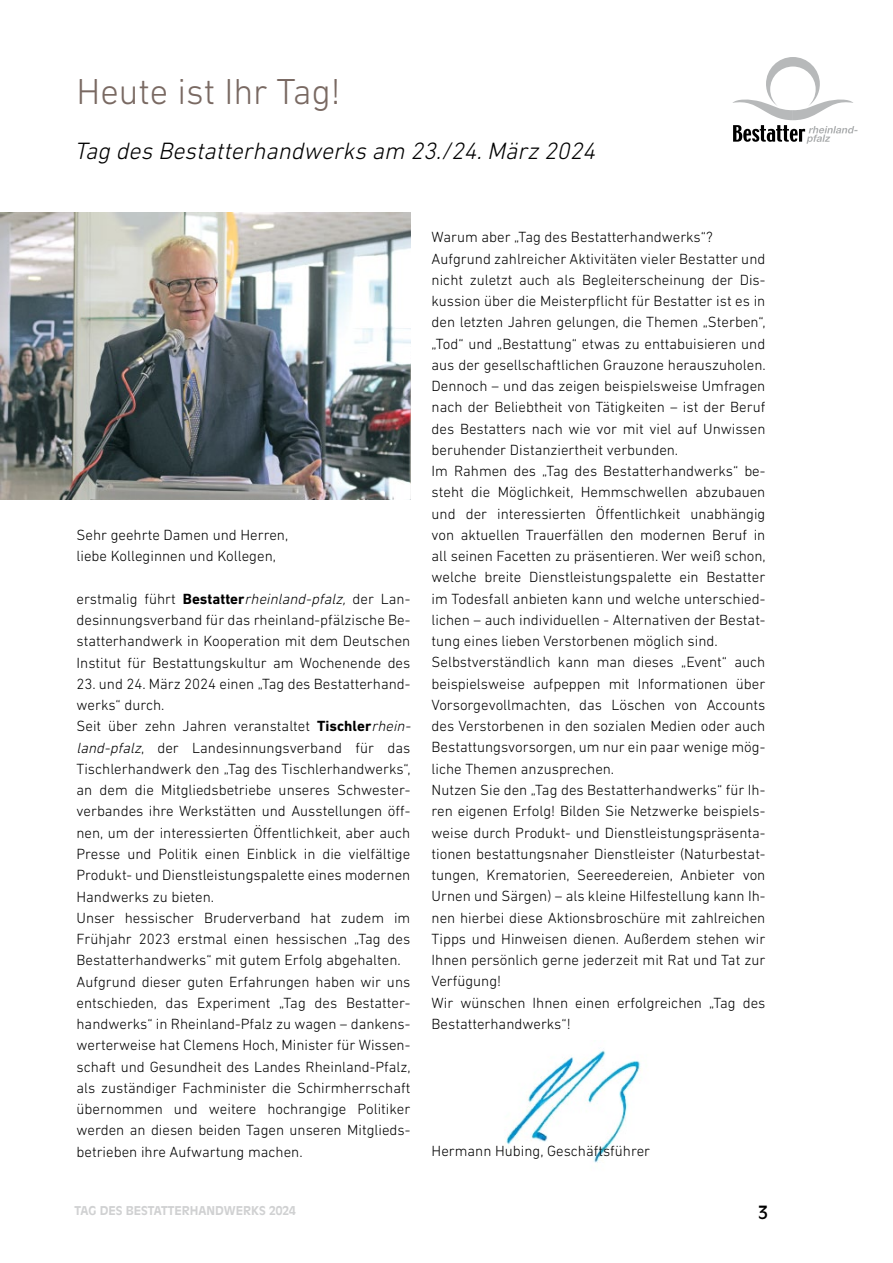
<style>
.page{position:relative;width:893px;height:1263px;background:#fff}
.page>*{position:absolute;margin:0;border:0;box-sizing:border-box;transform-origin:0 0}
.t1{font:300 36.75px "DIN Next LT Pro";color:#796962}
.t2{font:italic 300 24px "DIN Next LT Pro";color:#000}
.t3{font:18px "Antique Olive";color:#000}
.t4{font:300 15px/21.3px "DIN Next LT Pro";color:#000}
.t5{font:700 12px "Antique Olive";color:#d0d1d2}
.s1{font-weight:700}
.s2{font-style:italic}
</style>
<div class="page">
<img style="left:506px;top:1050px;width:135px;height:113px">
<img style="left:0;top:213px;width:410px;height:287px">
<svg style="left:732px;top:57px;width:126px;height:87px"></svg>
<h1 class="t1" style="left:77px;top:71px;width:266px">Heute ist Ihr Tag!</h1>
<h2 class="t2" style="left:74px;top:137px;width:528px">Tag des Bestatterhandwerks am 23./24.März 2024</h2>
<p class="t4" style="left:77px;top:524px;width:213px">Sehr geehrte Damen und Herren, liebe Kolleginnen und Kollegen,</p>
<p class="t4" style="left:77px;top:588px;width:335px;text-align:justify">erstmalig führt <span class="s1">Bestatter</span><span class="s2">rheinland-pfalz,</span> der Lan&shy;desinnungsverband für das rheinland-pfälzische Be&shy;statterhandwerk in Kooperation mit dem Deutschen Institut für Bestattungskultur am Wochenende des</p>
<p class="t4" style="left:77px;top:673px;width:339px">23. und 24. März 2024 einen „Tag des Bestatterhand&shy;werks“ durch.<br>Seit über zehn Jahren veranstaltet <span class="s1">Tischler</span><span class="s2">rhein&shy;land-pfalz</span>, der Landesinnungsverband für das Tischlerhandwerk den „Tag des Tischlerhandwerks“, an dem die Mitgliedsbetriebe unseres Schwester&shy;verbandes ihre Werkstätten und Ausstellungen öff&shy;nen, um der interessierten Öffentlichkeit, aber auch Presse und Politik einen Einblick in die vielfältige Produkt- und Dienstleistungspalette eines modernen Handwerks zu bieten.<br>Unser hessischer Bruderverband hat zudem im Frühjahr 2023 erstmal einen hessischen „Tag des Bestatterhandwerks“ mit gutem Erfolg abgehalten.<br>Aufgrund dieser guten Erfahrungen haben wir uns entschieden, das Experiment „Tag des Bestatter&shy;handwerks“ in Rheinland-Pfalz zu wagen – dankens&shy;werterweise hat Clemens Hoch, Minister für Wissen&shy;schaft und Gesundheit des Landes Rheinland-Pfalz, als zuständiger Fachminister die Schirmherrschaft übernommen und weitere hochrangige Politiker werden an diesen beiden Tagen unseren Mitglieds&shy;betrieben ihre Aufwartung machen.</p>
<p class="t4" style="left:432px;top:226px;width:336px">Warum aber „Tag des Bestatterhandwerks“?<br>Aufgrund zahlreicher Aktivitäten vieler Bestatter und nicht zuletzt auch als Begleiterscheinung der Dis&shy;kussion über die Meisterpflicht für Bestatter ist es in den letzten Jahren gelungen, die Themen „Sterben“, „Tod“ und „Bestattung“ etwas zu enttabuisieren und aus der gesellschaftlichen Grauzone herauszuholen.<br>Dennoch – und das zeigen beispielsweise Umfragen nach der Beliebtheit von Tätigkeiten – ist der Beruf des Bestatters nach wie vor mit viel auf Unwissen beruhender Distanziertheit verbunden.<br>Im Rahmen des „Tag des Bestatterhandwerks“ be&shy;steht die Möglichkeit, Hemmschwellen abzubauen und der interessierten Öffentlichkeit unabhängig von aktuellen Trauerfällen den modernen Beruf in all seinen Facetten zu präsentieren. Wer weiß schon, welche breite Dienstleistungspalette ein Bestatter im Todesfall anbieten kann und welche unterschied&shy;lichen – auch individuellen - Alternativen der Bestat&shy;tung eines lieben Verstorbenen möglich sind.<br>Selbstverständlich kann man dieses „Event“ auch beispielsweise aufpeppen mit Informationen über Vorsorgevollmachten, das Löschen von Accounts des Verstorbenen in den sozialen Medien oder auch Bestattungsvorsorgen, um nur ein paar wenige mög&shy;liche Themen anzusprechen.<br>Nutzen Sie den „Tag des Bestatterhandwerks“ für Ih&shy;ren eigenen Erfolg! Bilden Sie Netzwerke beispiels&shy;weise durch Produkt- und Dienstleistungspräsenta&shy;tionen bestattungsnaher Dienstleister (Naturbestat&shy;tungen, Krematorien, Seereedereien, Anbieter von Urnen und Särgen) – als kleine Hilfestellung kann Ih&shy;nen hierbei diese Aktionsbroschüre mit zahlreichen Tipps und Hinweisen dienen. Außerdem stehen wir Ihnen persönlich gerne jederzeit mit Rat und Tat zur Verfügung!<br>Wir wünschen Ihnen einen erfolgreichen „Tag des Bestatterhandwerks“!</p>
<p class="t4" style="left:432px;top:1140px;width:220px">Hermann Hubing, Geschäftsführer</p>
<p class="t5" style="left:74px;top:1203px;width:223px">TAG DES BESTATTERHANDWERKS 2024</p>
<p class="t3" style="left:758px;top:1201px;width:12px">3</p>
</div>
